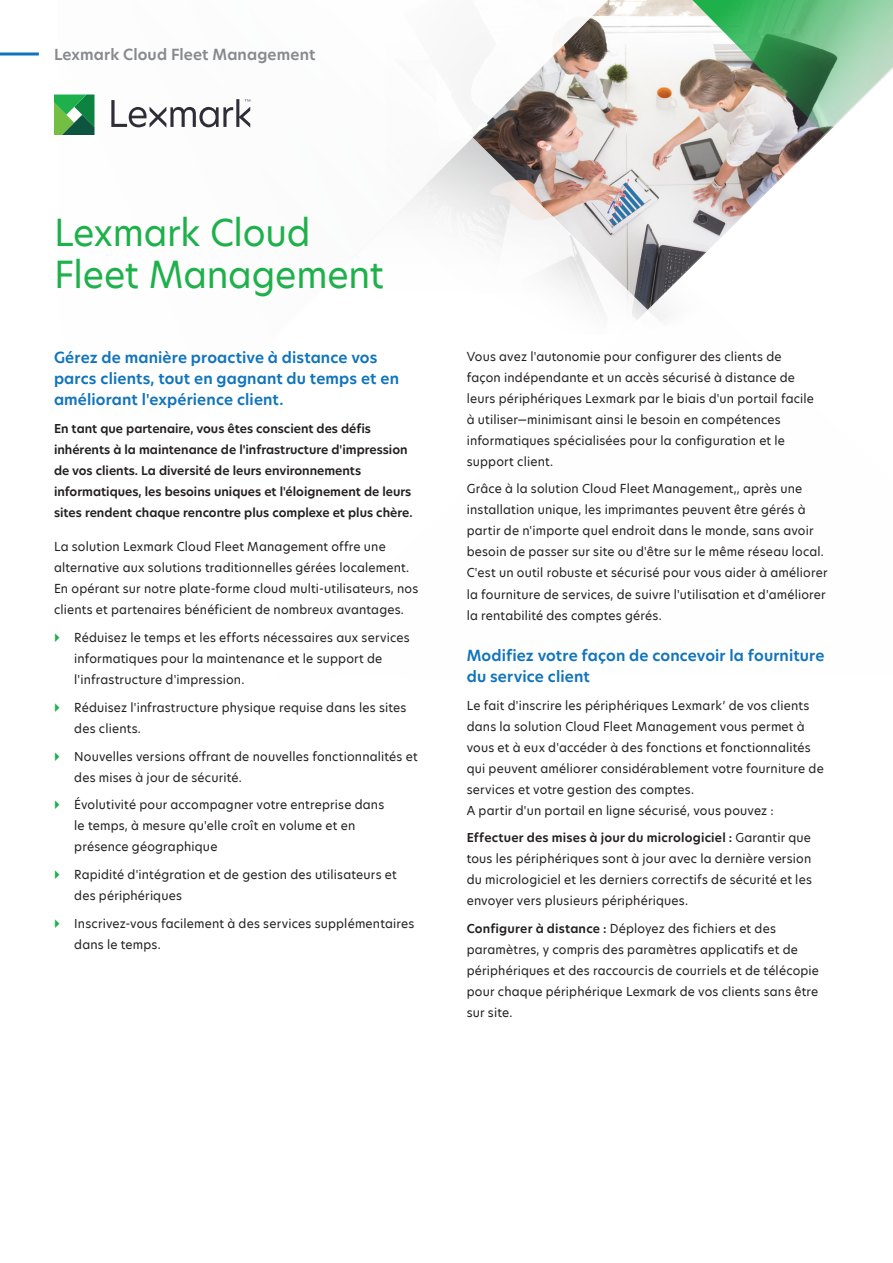
<style>
.page{position:relative;width:893px;height:1263px;background:#fff}
.page>*{position:absolute;margin:0;border:0;box-sizing:border-box;transform-origin:0 0}
.Title_Header{font:36px/42px "TP Hero";letter-spacing:-.005em;color:#1eb14b}
.Body_header_-_level{font:600 15px/21px "TP Hero";letter-spacing:.01em;color:#1074bc}
.Document_label{font:600 15px "TP Hero";letter-spacing:.01em;color:#87898c}
.Body_Copy_-_keep_wit{font:12px/21px "TP Hero";letter-spacing:.015em;color:#231f20}
.Body_Copy{font:12px/21px "TP Hero";letter-spacing:.015em;color:#231f20}
.Introduction_paragra{font:600 12px/21px "TP Hero";color:#231f20}
.s1{font-weight:600}
</style>
<div class="page">
<svg style="left:685px;top:0;width:208px;height:48px;background:#7ac891"></svg>
<svg style="left:56px;top:0;width:629px;height:135px"></svg>
<hr style="left:0;top:53px;width:39px;height:3px;background:#1074bc">
<svg style="left:111px;top:99px;width:139px;height:28px"></svg>
<svg style="left:54px;top:95px;width:40px;height:40px;background:#3d9b53"></svg>
<svg style="left:270px;top:53px;width:623px;height:269px"></svg>
<p class="Document_label" style="left:54px;top:44px;width:263px">Lexmark Cloud Fleet Management</p>
<p class="Title_Header" style="left:54px;top:211px;width:331px">Lexmark Cloud<br>Fleet Management</p>
<p class="Body_header_-_level" style="left:54px;top:347px;width:346px">Gérez de manière proactive à distance vos parcs clients, tout en gagnant du temps et en améliorant l'expérience client.</p>
<p class="Introduction_paragra" style="left:54px;top:418px;width:360px">En tant que partenaire, vous êtes conscient des défis inhérents à la maintenance de l'infrastructure d'impression de vos clients. La diversité de leurs environnements informatiques, les besoins uniques et l'éloignement de leurs sites rendent chaque rencontre plus complexe et plus chère.</p>
<p class="Body_Copy" style="left:54px;top:536px;width:366px">La solution Lexmark Cloud Fleet Management offre une alternative aux solutions traditionnelles gérées localement.<br>En opérant sur notre plate-forme cloud multi-utilisateurs, nos clients et partenaires bénéficient de nombreux avantages.</p>
<p class="Body_Copy_-_keep_wit" style="left:74px;top:627px;width:337px">Réduisez le temps et les efforts nécessaires aux services informatiques pour la maintenance et le support de l'infrastructure d'impression.</p>
<p class="Body_Copy_-_keep_wit" style="left:74px;top:697px;width:334px">Réduisez l'infrastructure physique requise dans les sites des clients.</p>
<p class="Body_Copy_-_keep_wit" style="left:74px;top:745px;width:345px">Nouvelles versions offrant de nouvelles fonctionnalités et des mises à jour de sécurité.</p>
<p class="Body_Copy_-_keep_wit" style="left:74px;top:794px;width:312px">Évolutivité pour accompagner votre entreprise dans le temps, à mesure qu'elle croît en volume et en présence géographique</p>
<p class="Body_Copy_-_keep_wit" style="left:74px;top:864px;width:324px">Rapidité d'intégration et de gestion des utilisateurs et des périphériques</p>
<p class="Body_Copy_-_keep_wit" style="left:74px;top:913px;width:342px">Inscrivez-vous facilement à des services supplémentaires dans le temps.</p>
<p class="Body_Copy_-_keep_wit" style="left:467px;top:346px;width:349px">Vous avez l'autonomie pour configurer des clients de façon indépendante et un accès sécurisé à distance de leurs périphériques Lexmark par le biais d'un portail facile à utiliser—minimisant ainsi le besoin en compétences informatiques spécialisées pour la configuration et le support client.</p>
<p class="Body_Copy_-_keep_wit" style="left:467px;top:478px;width:362px">Grâce à la solution Cloud Fleet Management,, après une installation unique, les imprimantes peuvent être gérés à partir de n'importe quel endroit dans le monde, sans avoir besoin de passer sur site ou d'être sur le même réseau local.<br>C'est un outil robuste et sécurisé pour vous aider à améliorer la fourniture de services, de suivre l'utilisation et d'améliorer la rentabilité des comptes gérés.</p>
<p class="Body_header_-_level" style="left:467px;top:645px;width:359px">Modifiez votre façon de concevoir la fourniture du service client</p>
<p class="Body_Copy" style="left:467px;top:694px;width:359px">Le fait d'inscrire les périphériques Lexmark’ de vos clients dans la solution Cloud Fleet Management vous permet à vous et à eux d'accéder à des fonctions et fonctionnalités qui peuvent améliorer considérablement votre fourniture de services et votre gestion des comptes.<br>A partir d'un portail en ligne sécurisé, vous pouvez :</p>
<p class="Body_Copy" style="left:467px;top:827px;width:347px;text-align:justify"><span class="s1">Effectuer des mises à jour du micrologiciel :</span> Garantir que tous les périphériques sont à jour avec la dernière version du micrologiciel et les derniers correctifs de sécurité et les envoyer vers plusieurs périphériques.</p>
<p class="Body_Copy" style="left:467px;top:918px;width:354px"><span class="s1">Configurer à distance :</span> Déployez des fichiers et des paramètres, y compris des paramètres applicatifs et de périphériques et des raccourcis de courriels et de télécopie pour chaque périphérique Lexmark de vos clients sans être sur site.</p>
</div>
